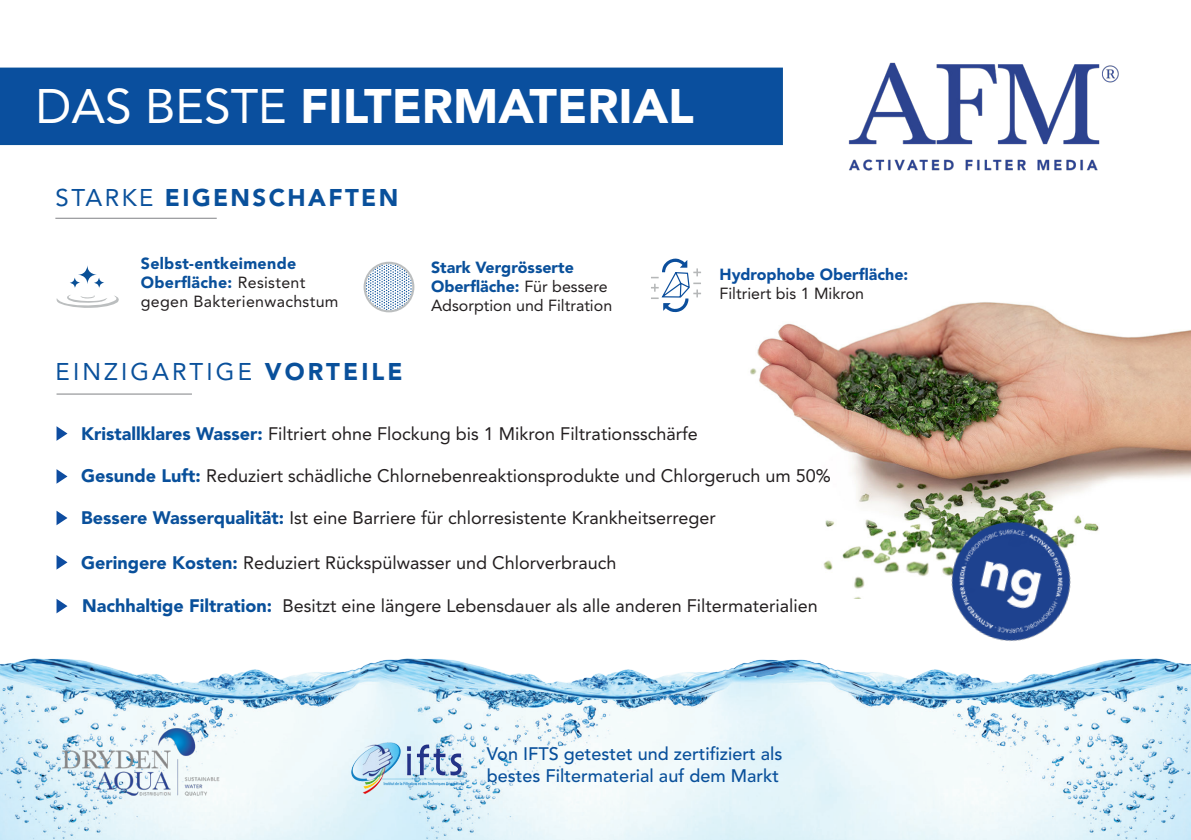
<style>
.page{position:relative;width:1191px;height:840px;background:#fff}
.page>*{position:absolute;margin:0;border:0;box-sizing:border-box;transform-origin:0 0}
.t1{font:900 48px "Avenir";color:#fff}
.t2{font:24px "Avenir";letter-spacing:.13em;color:#09509b}
.t3{font:900 24px "Avenir";letter-spacing:.1em;color:#09509b}
.t4{font:18px "Avenir LT Std";color:#231f20}
.t5{font:18px "Avenir";color:#231f20}
.Blauer_Header{font:500 18px/21.6px "Avenir";color:#09509b}
.t6{font:16px/19.2px "Avenir";letter-spacing:.01em;color:#231f20}
.t7{font:900 16px/19.2px "Avenir";color:#0a4f9e}
.s1{font-weight:400}
.s2{font-weight:900;color:#09509b}
.s3{font-weight:900}
.s4{font-weight:400;color:#231f20}
</style>
<div class="page">
<img style="left:0;top:565px;width:1190px;height:274px">
<img style="left:40px;top:719px;width:194px;height:87px">
<div style="left:0;top:68px;width:783px;height:77px;background:#0a4f9e"></div>
<img style="left:848px;top:62px;width:271px;height:109px">
<hr style="left:55px;top:218px;width:162px;height:1px;background:#808285">
<hr style="left:57px;top:393px;width:135px;height:1px;background:#808285">
<svg style="left:57px;top:511px;width:10px;height:14px"></svg>
<svg style="left:57px;top:426px;width:10px;height:14px"></svg>
<svg style="left:57px;top:469px;width:10px;height:14px"></svg>
<svg style="left:57px;top:555px;width:10px;height:14px"></svg>
<svg style="left:57px;top:598px;width:10px;height:15px"></svg>
<svg style="left:366px;top:264px;width:46px;height:47px"></svg>
<div style="left:363px;top:261px;width:51px;height:51px;border:2px solid #bbbebf;border-radius:50%"></div>
<svg style="left:57px;top:295px;width:62px;height:13px"></svg>
<svg style="left:69px;top:277px;width:12px;height:11px"></svg>
<svg style="left:78px;top:265px;width:19px;height:19px"></svg>
<svg style="left:93px;top:277px;width:12px;height:11px"></svg>
<svg style="left:651px;top:258px;width:50px;height:54px"></svg>
<img style="left:712px;top:302px;width:479px;height:296px">
<img style="left:929px;top:502px;width:163px;height:163px">
<img style="left:351px;top:737px;width:112px;height:60px">
<p class="t1" style="left:36px;top:77px;width:659px"><span class="s1">DAS BESTE</span> FILTERMATERIAL</p>
<p class="t3" style="left:56px;top:183px;width:344px"><span class="s1">STARKE</span> EIGENSCHAFTEN</p>
<p class="t6" style="left:141px;top:253px;width:199px"><span class="s2">Selbst-entkeimende<br>Oberfläche:</span> Resistent gegen Bakterienwachstum</p>
<p class="t6" style="left:431px;top:257px;width:183px"><span class="s2">Stark Vergrösserte<br>Oberfläche:</span> Für bessere<br>Adsorption und Filtration</p>
<p class="t2" style="left:56px;top:358px;width:348px">EINZIGARTIGE <span class="s3">VORTEILE</span></p>
<p class="t7" style="left:719px;top:264px;width:190px">Hydrophobe Oberfläche:<br><span class="s4">Filtriert bis 1 Mikron</span></p>
<p class="t4" style="left:81px;top:423px;width:618px"><span class="s2">Kristallklares Wasser:</span> Filtriert ohne Flockung bis 1 Mikron Filtrationsschärfe</p>
<p class="t4" style="left:81px;top:465px;width:751px"><span class="s2">Gesunde Luft:</span> Reduziert schädliche Chlornebenreaktionsprodukte und Chlorgeruch um 50%</p>
<p class="t5" style="left:81px;top:507px;width:636px"><span class="s2">Bessere Wasserqualität:</span> Ist eine Barriere für chlorresistente Krankheitserreger</p>
<p class="t4" style="left:81px;top:551px;width:537px"><span class="s2">Geringere Kosten:</span> Reduziert Rückspülwasser und Chlorverbrauch</p>
<p class="t4" style="left:82px;top:595px;width:737px"><span class="s2">Nachhaltige Filtration:</span> Besitzt eine längere Lebensdauer als alle anderen Filtermaterialien</p>
<p class="Blauer_Header" style="left:487px;top:742px;width:297px">Von IFTS getestet und zertifiziert als bestes Filtermaterial auf dem Markt</p>
</div>
